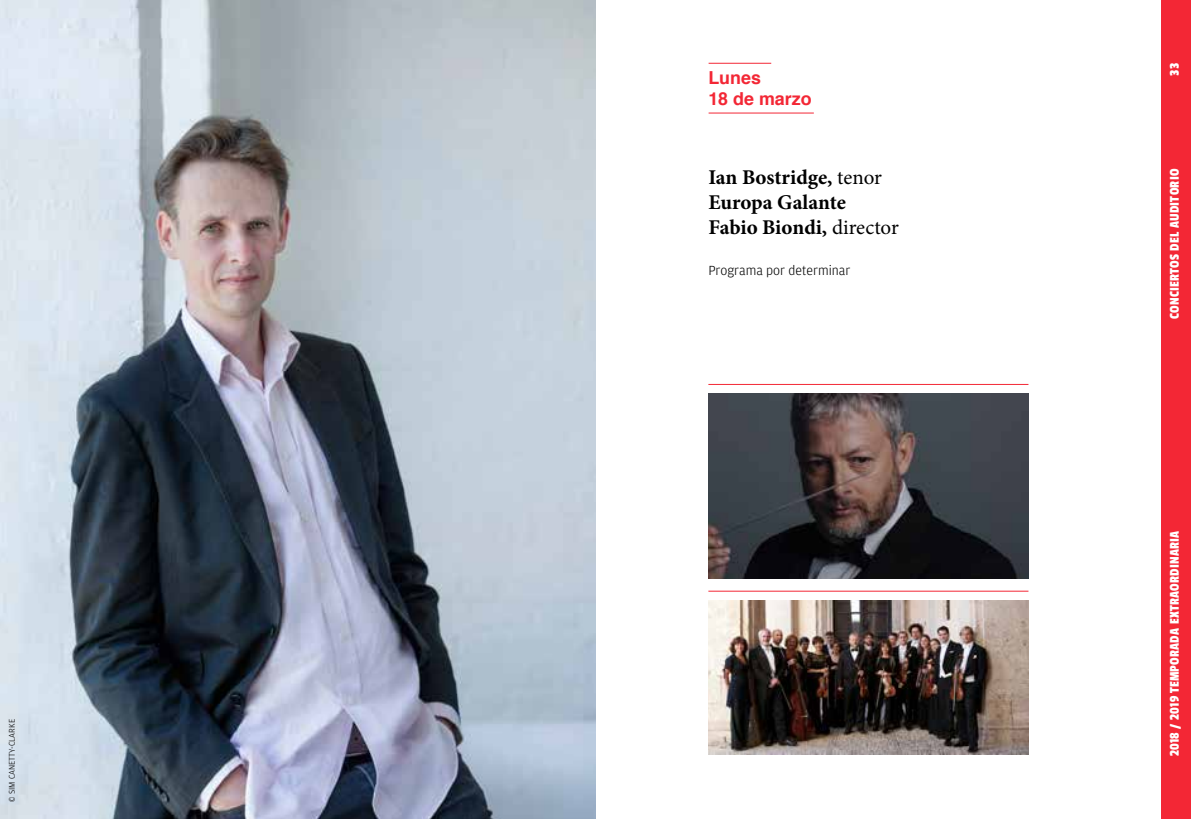
<style>
.page{position:relative;width:1191px;height:819px;background:#fff}
.page>*{position:absolute;margin:0;border:0;box-sizing:border-box;transform-origin:0 0}
.t1{font:700 21px/25.2px "Minion Pro";color:#000}
.t2{font:700 17.85px/21.3px "Helvetica";color:#f32735}
.t3{font:14px "Passion One";letter-spacing:.02em;color:#fff}
.t4{font:300 14px "Amplitude";color:#000}
.t5{font:300 8.75px "Amplitude";color:#000}
.s1{font-weight:400}
</style>
<div class="page">
<div style="left:1161px;top:0;width:30px;height:819px;background:#f32735"></div>
<img style="left:708px;top:393px;width:320px;height:185px">
<hr style="left:708px;top:63px;width:63px;height:1px;background:#f32735">
<hr style="left:708px;top:113px;width:106px;height:1px;background:#f32735">
<hr style="left:708px;top:384px;width:320px;height:1px;background:#f32735">
<img style="left:708px;top:600px;width:320px;height:155px">
<hr style="left:708px;top:591px;width:320px;height:1px;background:#f32735">
<img style="left:0;top:0;width:595px;height:819px">
<p class="t5" style="left:7px;top:801px;width:84px;rotate:-90deg">© SIM CANETTY-CLARKE</p>
<p class="t2" style="left:708px;top:67px;width:105px">Lunes<br>18 de marzo</p>
<h1 class="t1" style="left:708px;top:164px;width:192px">Ian Bostridge, <span class="s1">tenor<br></span>Europa Galante<br>Fabio Biondi, <span class="s1">director</span></h1>
<p class="t4" style="left:708px;top:262px;width:144px">Programa por determinar</p>
<p class="t3" style="left:1167px;top:76px;width:14px;rotate:-90deg">33</p>
<p class="t3" style="left:1167px;top:319px;width:152px;rotate:-90deg">CONCIERTOS DEL AUDITORIO</p>
<p class="t3" style="left:1167px;top:756px;width:227px;rotate:-90deg">2018 / 2019 TEMPORADA EXTRAORDINARIA</p>
</div>
